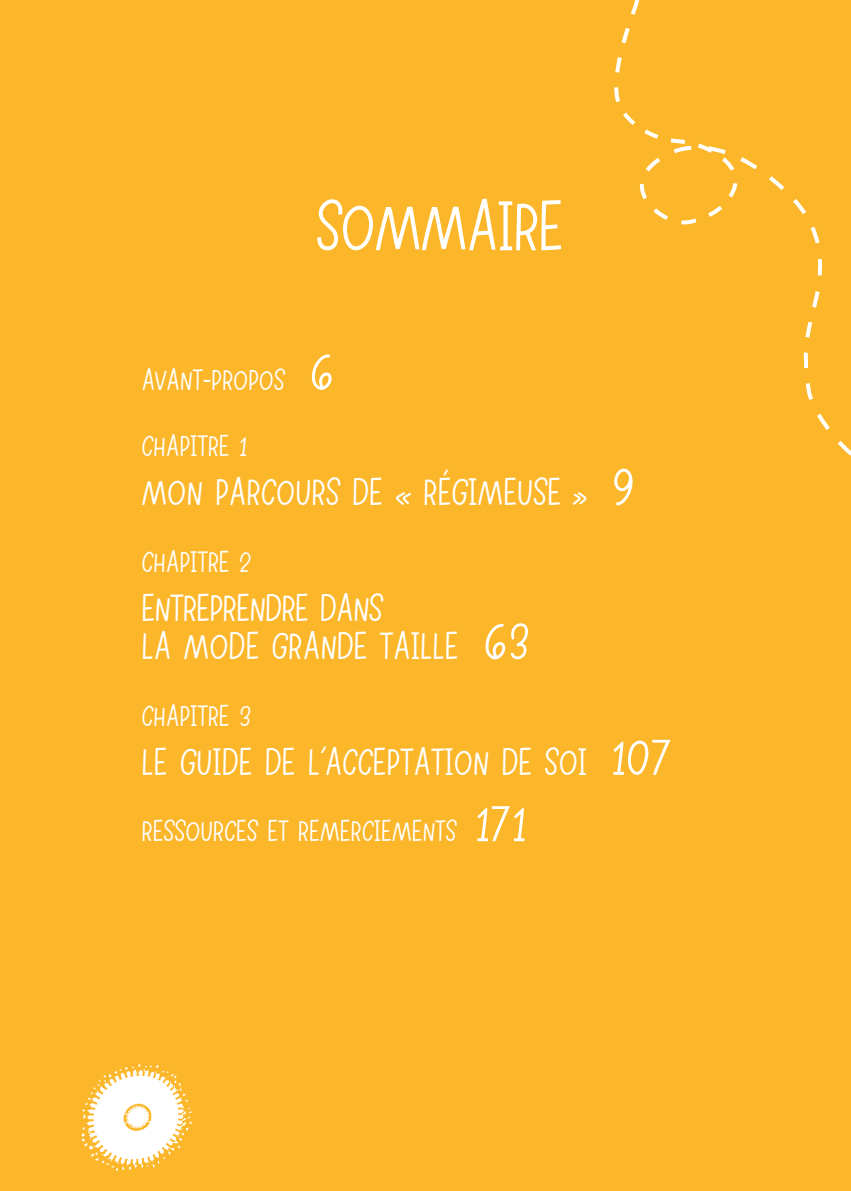
<style>
.page{position:relative;width:851px;height:1191px;background:#fff}
.page>*{position:absolute;margin:0;border:0;box-sizing:border-box;transform-origin:0 0}
.t1{font:66px "Molly Sans Serif 02";color:#fff}
.t2{font:36px/38px "Molly Sans Serif 02";letter-spacing:.02em;color:#fff}
.t3{font:28px "Molly Sans Serif 02";letter-spacing:.02em;color:#fff}
.s1{font-size:50px}
</style>
<div class="page">
<div style="left:0;top:0;width:850px;height:1191px;background:#fcb62a"></div>
<img style="left:81px;top:1064px;width:111px;height:107px">
<svg style="left:614px;top:0;width:236px;height:456px"></svg>
<h1 class="t1" style="left:316px;top:183px;width:248px">SOMMAIRE</h1>
<p class="t3" style="left:142px;top:361px;width:194px">AVANT-PROPOS <span class="s1">6</span></p>
<p class="t3" style="left:142px;top:427px;width:107px">CHAPITRE 1</p>
<p class="t2" style="left:142px;top:476px;width:494px">MON PARCOURS DE « RÉGIMEUSE » <span class="s1">9</span></p>
<p class="t3" style="left:142px;top:543px;width:111px">CHAPITRE 2</p>
<p class="t2" style="left:142px;top:592px;width:389px">ENTREPRENDRE DANS<br>LA MODE GRANDE TAILLE <span class="s1">63</span></p>
<p class="t3" style="left:142px;top:697px;width:111px">CHAPITRE 3</p>
<p class="t2" style="left:142px;top:745px;width:531px">LE GUIDE DE L’ACCEPTATION DE SOI <span class="s1">107</span></p>
<p class="t3" style="left:142px;top:812px;width:385px">RESSOURCES ET REMERCIEMENTS <span class="s1">171</span></p>
</div>
